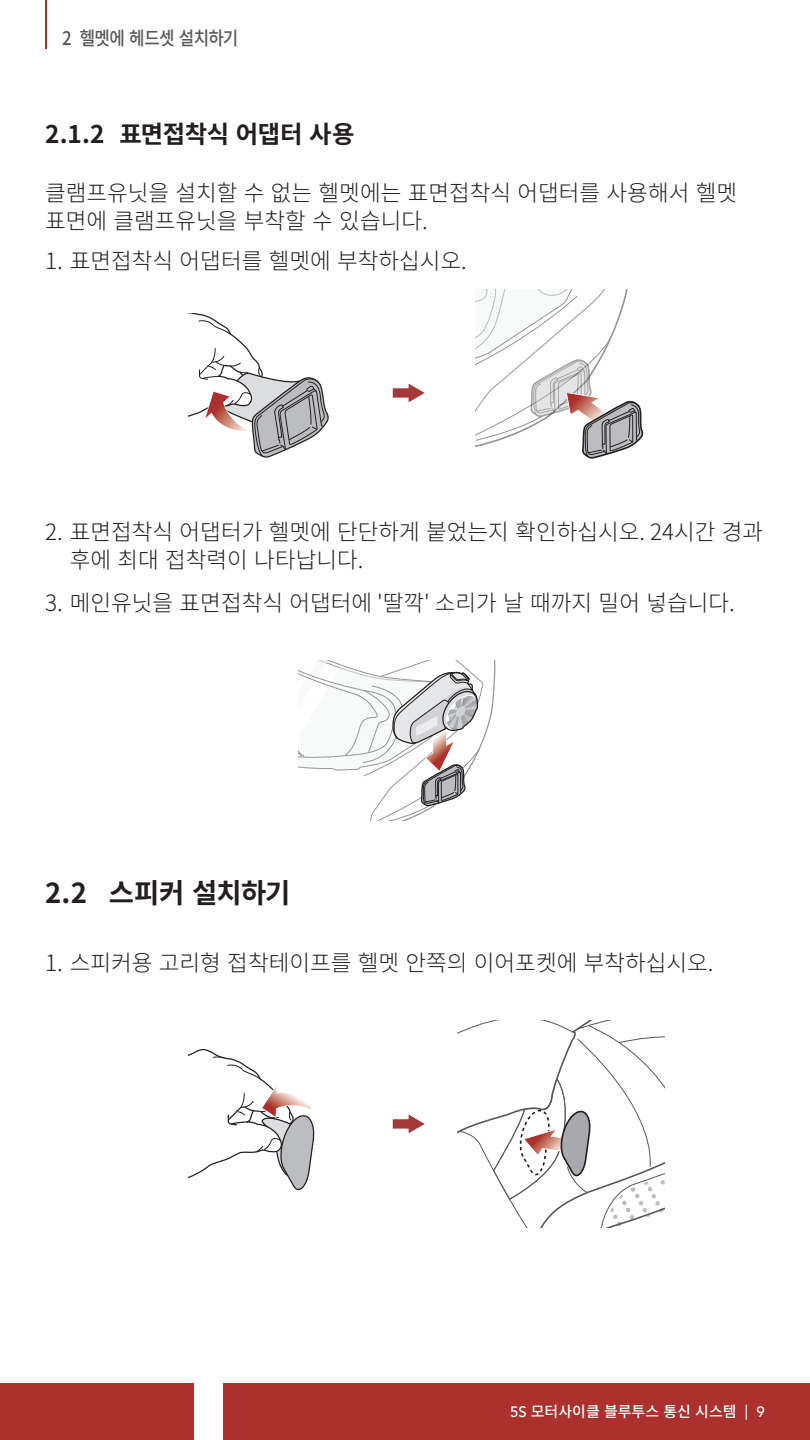
<style>
.page{position:relative;width:810px;height:1440px;background:#fff}
.page>*{position:absolute;margin:0;border:0;box-sizing:border-box;transform-origin:0 0}
.t1{font:700 27.5px "Noto Sans CJ Kkr";letter-spacing:-.025em;color:#231f20}
.t2{font:700 24.38px "Noto Sans CJ Kkr";letter-spacing:-.02em;color:#231f20}
.Body{font:300 22.5px/28.8px "Noto Sans CJ Kkr";color:#231f20}
.t3{font:500 18.75px "Noto Sans CJ Kkr";letter-spacing:-.045em;color:#57585a;scale:.9 1}
.t4{font:500 15px "Noto Sans CJ Kkr";color:#fff}
.s1{font-family:"Avenir LT Std"}
</style>
<div class="page">
<div style="left:0;top:1383px;width:194px;height:57px;background:#ac312e"></div>
<div style="left:223px;top:1383px;width:587px;height:57px;background:#ac312e"></div>
<hr style="left:45px;top:0;width:1px;height:49px;background:#ac312e">
<svg style="left:188px;top:313px;width:141px;height:145px"></svg>
<svg style="left:393px;top:384px;width:32px;height:18px"></svg>
<svg style="left:475px;top:289px;width:169px;height:170px"></svg>
<svg style="left:298px;top:661px;width:198px;height:159px"></svg>
<svg style="left:188px;top:1049px;width:127px;height:142px"></svg>
<svg style="left:393px;top:1115px;width:32px;height:18px"></svg>
<svg style="left:458px;top:1020px;width:207px;height:208px"></svg>
<p class="t3" style="left:62px;top:28px;width:198px">2 헬멧에 헤드셋 설치하기</p>
<p class="t2" style="left:45px;top:121px;width:311px">2.1.2 표면접착식 어댑터 사용</p>
<p class="Body" style="left:45px;top:178px;width:694px">클램프유닛을 설치할 수 없는 헬멧에는 표면접착식 어댑터를 사용해서 헬멧 표면에 클램프유닛을 부착할 수 있습니다.</p>
<p class="Body" style="left:45px;top:247px;width:423px">1. 표면접착식 어댑터를 헬멧에 부착하십시오.</p>
<p class="Body" style="left:70px;top:517px;width:695px;text-indent:-25px">2. 표면접착식 어댑터가 헬멧에 단단하게 붙었는지 확인하십시오. 24시간 경과 후에 최대 접착력이 나타납니다.</p>
<p class="Body" style="left:45px;top:589px;width:691px">3. 메인유닛을 표면접착식 어댑터에 '딸깍' 소리가 날 때까지 밀어 넣습니다.</p>
<p class="t1" style="left:45px;top:878px;width:247px">2.2 스피커 설치하기</p>
<p class="Body" style="left:45px;top:949px;width:670px">1. 스피커용 고리형 접착테이프를 헬멧 안쪽의 이어포켓에 부착하십시오.</p>
<p class="t4" style="left:510px;top:1404px;width:256px"><span class="s1">5S</span> 모터사이클 블루투스 통신 시스템 <span class="s1">| 9</span></p>
</div>
